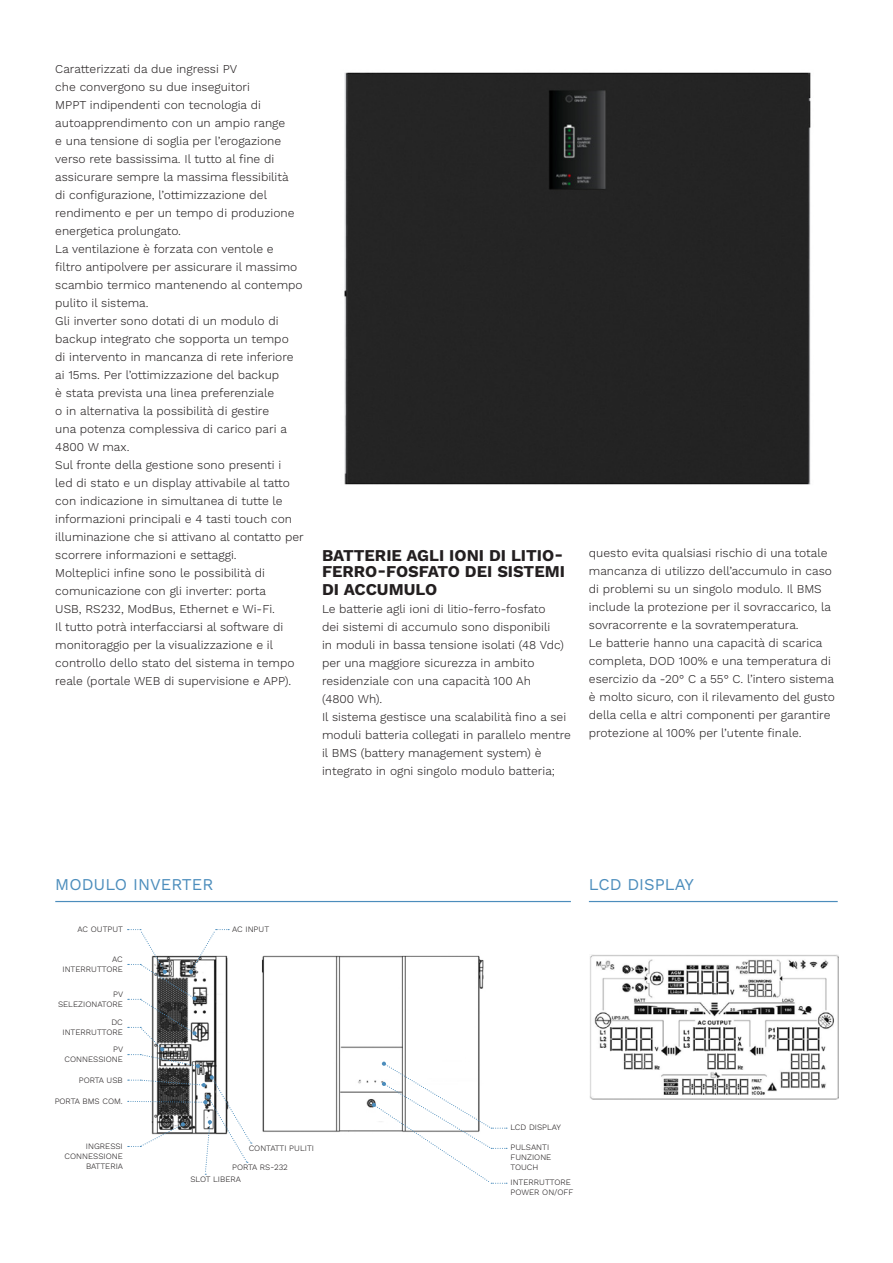
<style>
.page{position:relative;width:893px;height:1263px;background:#fff}
.page>*{position:absolute;margin:0;border:0;box-sizing:border-box;transform-origin:0 0}
.t1{font:700 16.5px/16.5px "Work Sans";color:#231f20}
.t2{font:16.5px "Work Sans";color:#4c8dbc}
.t3{font:300 12px/18px "Work Sans";color:#231f20}
.t4{font:300 8.25px "Work Sans";color:#231f20}
</style>
<div class="page">
<img style="left:127px;top:955px;width:381px;height:194px">
<hr style="left:589px;top:901px;width:249px;height:1px;background:#4c8dbc">
<img style="left:589px;top:954px;width:250px;height:145px">
<div style="left:344px;top:72px;width:467px;height:413px;background:#242424"></div>
<hr style="left:55px;top:901px;width:516px;height:1px;background:#4c8dbc">
<svg style="left:372px;top:1061px;width:135px;height:123px"></svg>
<svg style="left:128px;top:929px;width:101px;height:139px"></svg>
<svg style="left:128px;top:1075px;width:124px;height:100px"></svg>
<p class="t3" style="left:55px;top:60px;width:241px">Caratterizzati da due ingressi PV<br>che convergono su due inseguitori<br>MPPT indipendenti con tecnologia di autoapprendimento con un ampio range e una tensione di soglia per l’erogazione verso rete bassissima. Il tutto al fine di assicurare sempre la massima flessibilità di configurazione, l’ottimizzazione del rendimento e per un tempo di produzione energetica prolungato.</p>
<p class="t3" style="left:55px;top:240px;width:249px">La ventilazione è forzata con ventole e filtro antipolvere per assicurare il massimo scambio termico mantenendo al contempo pulito il sistema.</p>
<p class="t3" style="left:55px;top:312px;width:240px">Gli inverter sono dotati di un modulo di backup integrato che sopporta un tempo di intervento in mancanza di rete inferiore ai 15ms. Per l’ottimizzazione del backup<br>è stata prevista una linea preferenziale<br>o in alternativa la possibilità di gestire<br>una potenza complessiva di carico pari a 4800 W max.</p>
<p class="t3" style="left:55px;top:456px;width:250px">Sul fronte della gestione sono presenti i<br>led di stato e un display attivabile al tatto con indicazione in simultanea di tutte le informazioni principali e 4 tasti touch con illuminazione che si attivano al contatto per scorrere informazioni e settaggi.</p>
<p class="t3" style="left:55px;top:564px;width:241px">Molteplici infine sono le possibilità di comunicazione con gli inverter: porta USB, RS232, ModBus, Ethernet e Wi-Fi.<br>Il tutto potrà interfacciarsi al software di monitoraggio per la visualizzazione e il controllo dello stato del sistema in tempo reale (portale WEB di supervisione e APP).</p>
<p class="t1" style="left:322px;top:548px;width:244px">BATTERIE AGLI IONI DI LITIO-<br>FERRO-FOSFATO DEI SISTEMI</p>
<p class="t1" style="left:322px;top:582px;width:117px">DI ACCUMULO</p>
<p class="t3" style="left:322px;top:601px;width:243px">Le batterie agli ioni di litio-ferro-fosfato dei sistemi di accumulo sono disponibili<br>in moduli in bassa tensione isolati (48 Vdc) per una maggiore sicurezza in ambito residenziale con una capacità 100 Ah (4800 Wh).</p>
<p class="t3" style="left:322px;top:709px;width:250px">Il sistema gestisce una scalabilità fino a sei moduli batteria collegati in parallelo mentre il BMS (battery management system) è integrato in ogni singolo modulo batteria;</p>
<p class="t3" style="left:589px;top:545px;width:245px">questo evita qualsiasi rischio di una totale mancanza di utilizzo dell’accumulo in caso di problemi su un singolo modulo. Il BMS include la protezione per il sovraccarico, la sovracorrente e la sovratemperatura.</p>
<p class="t3" style="left:589px;top:635px;width:248px">Le batterie hanno una capacità di scarica completa, DOD 100% e una temperatura di esercizio da -20° C a 55° C. l’intero sistema è molto sicuro, con il rilevamento del gusto della cella e altri componenti per garantire protezione al 100% per l’utente finale.</p>
<p class="t2" style="left:55px;top:875px;width:160px">MODULO INVERTER</p>
<p class="t4" style="left:78px;top:924px;width:47px">AC OUTPUT</p>
<p class="t4" style="left:112px;top:954px;width:12px">AC</p>
<p class="t4" style="left:62px;top:964px;width:62px">INTERRUTTORE</p>
<p class="t4" style="left:113px;top:989px;width:11px">PV</p>
<p class="t4" style="left:58px;top:999px;width:66px">SELEZIONATORE</p>
<p class="t4" style="left:111px;top:1017px;width:13px">DC</p>
<p class="t4" style="left:62px;top:1027px;width:62px">INTERRUTTORE</p>
<p class="t4" style="left:113px;top:1045px;width:11px">PV</p>
<p class="t4" style="left:65px;top:1054px;width:60px">CONNESSIONE</p>
<p class="t4" style="left:79px;top:1075px;width:46px">PORTA USB</p>
<p class="t4" style="left:55px;top:1096px;width:70px">PORTA BMS COM.</p>
<p class="t4" style="left:86px;top:1142px;width:38px">INGRESSI</p>
<p class="t4" style="left:65px;top:1151px;width:60px">CONNESSIONE</p>
<p class="t4" style="left:86px;top:1161px;width:39px">BATTERIA</p>
<p class="t4" style="left:232px;top:924px;width:38px">AC INPUT</p>
<p class="t4" style="left:249px;top:1143px;width:67px">CONTATTI PULITI</p>
<p class="t4" style="left:232px;top:1162px;width:57px">PORTA RS-232</p>
<p class="t4" style="left:190px;top:1174px;width:52px">SLOT LIBERA</p>
<p class="t2" style="left:589px;top:875px;width:107px">LCD DISPLAY</p>
<p class="t4" style="left:510px;top:1122px;width:52px">LCD DISPLAY</p>
<p class="t4" style="left:510px;top:1142px;width:40px">PULSANTI</p>
<p class="t4" style="left:510px;top:1152px;width:42px">FUNZIONE</p>
<p class="t4" style="left:510px;top:1162px;width:29px">TOUCH</p>
<p class="t4" style="left:510px;top:1177px;width:62px">INTERRUTTORE</p>
<p class="t4" style="left:510px;top:1187px;width:64px">POWER ON/OFF</p>
</div>
